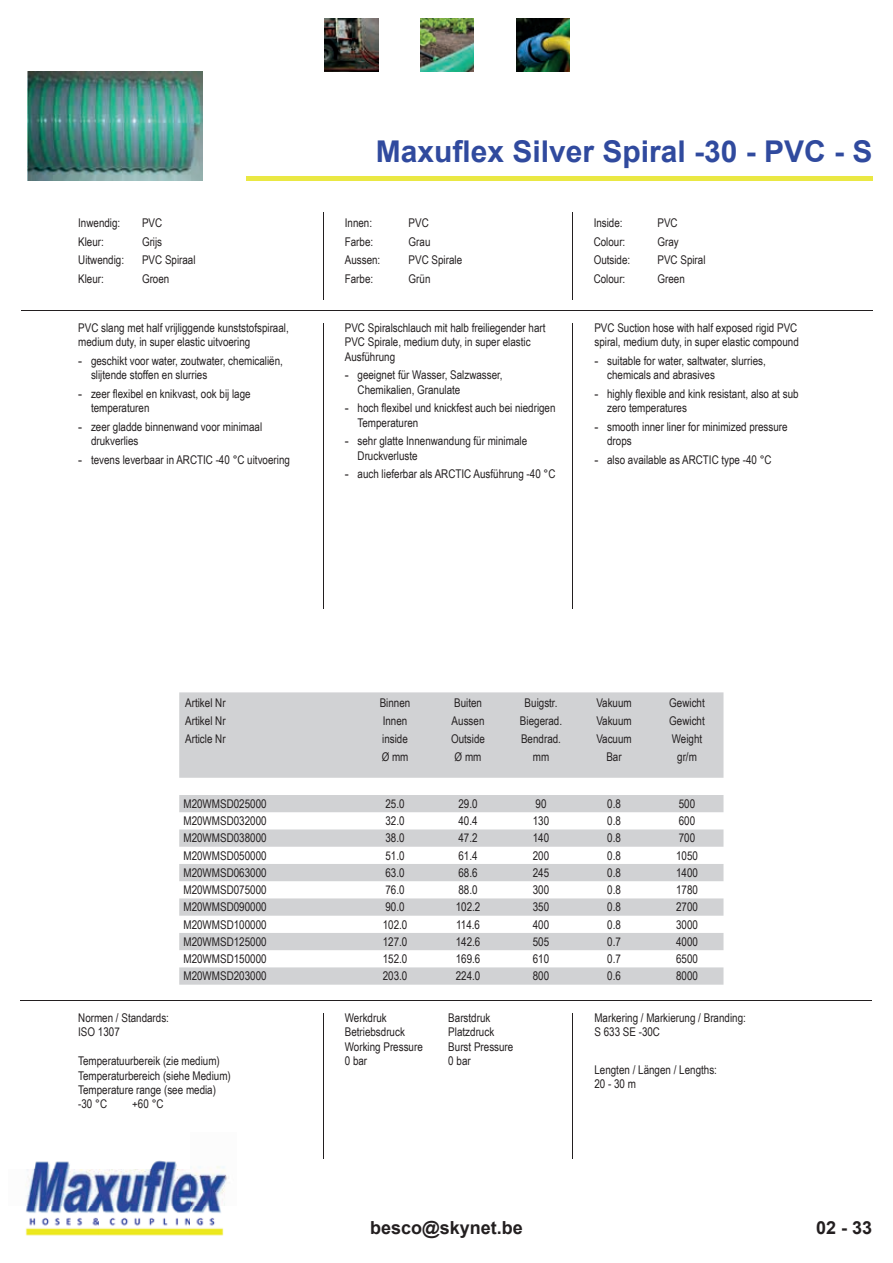
<style>
.page{position:relative;width:893px;height:1263px;background:#fff}
.page>*{position:absolute;margin:0;border:0;box-sizing:border-box;transform-origin:0 0}
.t1{font:700 30px "Arial";color:#304a9e}
.t2{font:700 18px "Arial";color:#231f20}
.t3{font:12px/14.4px "Arial Narrow";color:#231f20}
.s1{font-family:"Arial"}
</style>
<div class="page">
<hr style="left:246px;top:176px;width:627px;height:4px;background:#eae843">
<hr style="left:323px;top:212px;width:1px;height:88px;background:#231f20">
<hr style="left:572px;top:212px;width:1px;height:88px;background:#231f20">
<hr style="left:323px;top:323px;width:1px;height:285px;background:#231f20">
<hr style="left:572px;top:323px;width:1px;height:285px;background:#231f20">
<hr style="left:21px;top:310px;width:852px;height:1px;background:#231f20">
<hr style="left:21px;top:1000px;width:851px;height:1px;background:#231f20">
<hr style="left:323px;top:1013px;width:1px;height:146px;background:#231f20">
<hr style="left:572px;top:1013px;width:1px;height:146px;background:#231f20">
<img style="left:325px;top:18px;width:53px;height:53px">
<img style="left:421px;top:18px;width:53px;height:53px">
<img style="left:516px;top:18px;width:53px;height:53px">
<img style="left:25px;top:1160px;width:204px;height:76px">
<img style="left:27px;top:71px;width:176px;height:109px">
<svg style="left:179px;top:692px;width:544px;height:293px;fill:#d1d2d4"></svg>
<p class="t3" style="left:78px;top:215px;width:44px">Inwendig:</p>
<p class="t3" style="left:142px;top:215px;width:22px">PVC</p>
<p class="t3" style="left:78px;top:234px;width:27px">Kleur:</p>
<p class="t3" style="left:142px;top:234px;width:22px">Grijs</p>
<p class="t3" style="left:78px;top:252px;width:47px">Uitwendig:</p>
<p class="t3" style="left:142px;top:252px;width:55px">PVC Spiraal</p>
<p class="t3" style="left:78px;top:271px;width:27px">Kleur:</p>
<p class="t3" style="left:142px;top:271px;width:29px">Groen</p>
<p class="t3" style="left:78px;top:320px;width:212px">PVC slang met half vrijliggende kunststofspiraal, medium duty, in super elastic uitvoering</p>
<p class="t3" style="left:91px;top:353px;width:193px;text-indent:-13px"><span class="s1">-</span> geschikt voor water, zoutwater, chemicaliën, slijtende stoffen en slurries</p>
<p class="t3" style="left:91px;top:386px;width:161px;text-indent:-13px"><span class="s1">-</span> zeer flexibel en knikvast, ook bij lage temperaturen</p>
<p class="t3" style="left:91px;top:419px;width:173px;text-indent:-13px"><span class="s1">-</span> zeer gladde binnenwand voor minimaal drukverlies</p>
<p class="t3" style="left:78px;top:452px;width:213px"><span class="s1">-</span> tevens leverbaar in ARCTIC -40 °C uitvoering</p>
<h1 class="t1" style="left:376px;top:130px;width:498px">Maxuflex Silver Spiral -30 - PVC - S</h1>
<p class="t3" style="left:345px;top:215px;width:29px">Innen:</p>
<p class="t3" style="left:409px;top:215px;width:22px">PVC</p>
<p class="t3" style="left:345px;top:234px;width:30px">Farbe:</p>
<p class="t3" style="left:409px;top:234px;width:23px">Grau</p>
<p class="t3" style="left:345px;top:252px;width:37px">Aussen:</p>
<p class="t3" style="left:409px;top:252px;width:55px">PVC Spirale</p>
<p class="t3" style="left:345px;top:271px;width:30px">Farbe:</p>
<p class="t3" style="left:409px;top:271px;width:23px">Grün</p>
<p class="t3" style="left:345px;top:320px;width:202px">PVC Spiralschlauch mit halb freiliegender hart<br>PVC Spirale, medium duty, in super elastic<br>Ausführung</p>
<p class="t3" style="left:358px;top:367px;width:147px;text-indent:-13px"><span class="s1">-</span> geeignet für Wasser, Salzwasser,<br>Chemikalien, Granulate</p>
<p class="t3" style="left:358px;top:400px;width:200px;text-indent:-13px"><span class="s1">-</span> hoch flexibel und knickfest auch bei niedrigen<br>Temperaturen</p>
<p class="t3" style="left:358px;top:434px;width:171px;text-indent:-13px"><span class="s1">-</span> sehr glatte Innenwandung für minimale<br>Druckverluste</p>
<p class="t3" style="left:345px;top:467px;width:212px"><span class="s1">-</span> auch lieferbar als ARCTIC Ausführung -40 °C</p>
<p class="t3" style="left:594px;top:215px;width:30px">Inside:</p>
<p class="t3" style="left:657px;top:215px;width:22px">PVC</p>
<p class="t3" style="left:594px;top:234px;width:33px">Colour:</p>
<p class="t3" style="left:657px;top:234px;width:23px">Gray</p>
<p class="t3" style="left:594px;top:252px;width:38px">Outside:</p>
<p class="t3" style="left:657px;top:252px;width:50px">PVC Spiral</p>
<p class="t3" style="left:594px;top:271px;width:33px">Colour:</p>
<p class="t3" style="left:657px;top:271px;width:29px">Green</p>
<p class="t3" style="left:594px;top:320px;width:206px">PVC Suction hose with half exposed rigid PVC spiral, medium duty, in super elastic compound</p>
<p class="t3" style="left:607px;top:353px;width:160px;text-indent:-13px"><span class="s1">-</span> suitable for water, saltwater, slurries, chemicals and abrasives</p>
<p class="t3" style="left:607px;top:386px;width:193px;text-indent:-13px"><span class="s1">-</span> highly flexible and kink resistant, also at sub zero temperatures</p>
<p class="t3" style="left:607px;top:419px;width:182px;text-indent:-13px"><span class="s1">-</span> smooth inner liner for minimized pressure drops</p>
<p class="t3" style="left:594px;top:452px;width:179px"><span class="s1">-</span> also available as ARCTIC type -40 °C</p>
<p class="t3" style="left:185px;top:693px;width:42px;line-height:18px;text-align:justify">Artikel Nr Artikel Nr Article Nr</p>
<p class="t3" style="left:380px;top:693px;width:32px;line-height:18px">Binnen<br>Innen inside<br>Ø mm</p>
<p class="t3" style="left:451px;top:693px;width:35px;line-height:18px">Buiten<br>Aussen<br>Outside<br>Ø mm</p>
<p class="t3" style="left:520px;top:693px;width:44px;line-height:18px;text-align:center">Buigstr.<br>Biegerad.<br>Bendrad. mm</p>
<p class="t3" style="left:596px;top:693px;width:37px;line-height:18px;text-align:center">Vakuum<br>Vakuum<br>Vacuum<br>Bar</p>
<p class="t3" style="left:669px;top:693px;width:37px;line-height:18px;text-align:center">Gewicht<br>Gewicht<br>Weight gr/m</p>
<p class="t3" style="left:183px;top:796px;width:85px">M20WMSD025000</p>
<p class="t3" style="left:385px;top:796px;width:21px">25.0</p>
<p class="t3" style="left:458px;top:796px;width:21px">29.0</p>
<p class="t3" style="left:536px;top:796px;width:12px">90</p>
<p class="t3" style="left:607px;top:796px;width:15px">0.8</p>
<p class="t3" style="left:679px;top:796px;width:18px">500</p>
<p class="t3" style="left:183px;top:813px;width:85px">M20WMSD032000</p>
<p class="t3" style="left:385px;top:813px;width:21px">32.0</p>
<p class="t3" style="left:458px;top:813px;width:21px">40.4</p>
<p class="t3" style="left:533px;top:813px;width:18px">130</p>
<p class="t3" style="left:607px;top:813px;width:15px">0.8</p>
<p class="t3" style="left:679px;top:813px;width:18px">600</p>
<p class="t3" style="left:183px;top:831px;width:85px">M20WMSD038000</p>
<p class="t3" style="left:385px;top:831px;width:21px">38.0</p>
<p class="t3" style="left:458px;top:831px;width:21px">47.2</p>
<p class="t3" style="left:533px;top:831px;width:18px">140</p>
<p class="t3" style="left:607px;top:831px;width:15px">0.8</p>
<p class="t3" style="left:679px;top:831px;width:18px">700</p>
<p class="t3" style="left:183px;top:848px;width:85px">M20WMSD050000</p>
<p class="t3" style="left:385px;top:848px;width:21px">51.0</p>
<p class="t3" style="left:458px;top:848px;width:21px">61.4</p>
<p class="t3" style="left:533px;top:848px;width:18px">200</p>
<p class="t3" style="left:607px;top:848px;width:15px">0.8</p>
<p class="t3" style="left:676px;top:848px;width:23px">1050</p>
<p class="t3" style="left:183px;top:865px;width:85px">M20WMSD063000</p>
<p class="t3" style="left:385px;top:865px;width:21px">63.0</p>
<p class="t3" style="left:458px;top:865px;width:21px">68.6</p>
<p class="t3" style="left:533px;top:865px;width:18px">245</p>
<p class="t3" style="left:607px;top:865px;width:15px">0.8</p>
<p class="t3" style="left:676px;top:865px;width:23px">1400</p>
<p class="t3" style="left:183px;top:882px;width:85px">M20WMSD075000</p>
<p class="t3" style="left:385px;top:882px;width:21px">76.0</p>
<p class="t3" style="left:458px;top:882px;width:21px">88.0</p>
<p class="t3" style="left:533px;top:882px;width:18px">300</p>
<p class="t3" style="left:607px;top:882px;width:15px">0.8</p>
<p class="t3" style="left:676px;top:882px;width:23px">1780</p>
<p class="t3" style="left:183px;top:899px;width:85px">M20WMSD090000</p>
<p class="t3" style="left:385px;top:899px;width:21px">90.0</p>
<p class="t3" style="left:456px;top:899px;width:26px">102.2</p>
<p class="t3" style="left:533px;top:899px;width:18px">350</p>
<p class="t3" style="left:607px;top:899px;width:15px">0.8</p>
<p class="t3" style="left:676px;top:899px;width:23px">2700</p>
<p class="t3" style="left:183px;top:917px;width:85px">M20WMSD100000</p>
<p class="t3" style="left:383px;top:917px;width:26px">102.0</p>
<p class="t3" style="left:456px;top:917px;width:25px">114.6</p>
<p class="t3" style="left:533px;top:917px;width:18px">400</p>
<p class="t3" style="left:607px;top:917px;width:15px">0.8</p>
<p class="t3" style="left:676px;top:917px;width:23px">3000</p>
<p class="t3" style="left:183px;top:934px;width:85px">M20WMSD125000</p>
<p class="t3" style="left:383px;top:934px;width:26px">127.0</p>
<p class="t3" style="left:456px;top:934px;width:26px">142.6</p>
<p class="t3" style="left:533px;top:934px;width:18px">505</p>
<p class="t3" style="left:607px;top:934px;width:15px">0.7</p>
<p class="t3" style="left:676px;top:934px;width:23px">4000</p>
<p class="t3" style="left:183px;top:951px;width:85px">M20WMSD150000</p>
<p class="t3" style="left:383px;top:951px;width:26px">152.0</p>
<p class="t3" style="left:456px;top:951px;width:26px">169.6</p>
<p class="t3" style="left:533px;top:951px;width:18px">610</p>
<p class="t3" style="left:607px;top:951px;width:15px">0.7</p>
<p class="t3" style="left:676px;top:951px;width:23px">6500</p>
<p class="t3" style="left:183px;top:968px;width:85px">M20WMSD203000</p>
<p class="t3" style="left:383px;top:968px;width:26px">203.0</p>
<p class="t3" style="left:456px;top:968px;width:26px">224.0</p>
<p class="t3" style="left:533px;top:968px;width:18px">800</p>
<p class="t3" style="left:607px;top:968px;width:15px">0.6</p>
<p class="t3" style="left:676px;top:968px;width:23px">8000</p>
<p class="t3" style="left:78px;top:1010px;width:92px">Normen / Standards:<br>ISO 1307</p>
<p class="t3" style="left:78px;top:1053px;width:154px">Temperatuurbereik (zie medium)<br>Temperaturbereich (siehe Medium)<br>Temperature range (see media) -30 °C</p>
<p class="t3" style="left:132px;top:1096px;width:33px">+60 °C</p>
<p class="t3" style="left:345px;top:1010px;width:43px">Werkdruk</p>
<p class="t3" style="left:448px;top:1010px;width:44px">Barstdruk</p>
<p class="t3" style="left:345px;top:1024px;width:62px">Betriebsdruck</p>
<p class="t3" style="left:448px;top:1024px;width:47px">Platzdruck</p>
<p class="t3" style="left:345px;top:1039px;width:80px">Working Pressure</p>
<p class="t3" style="left:448px;top:1039px;width:67px">Burst Pressure</p>
<p class="t3" style="left:345px;top:1053px;width:24px">0 bar</p>
<p class="t3" style="left:448px;top:1053px;width:24px">0 bar</p>
<p class="t3" style="left:594px;top:1010px;width:153px">Markering / Markierung / Branding:<br>S 633 SE -30C</p>
<p class="t3" style="left:594px;top:1062px;width:124px">Lengten / Längen / Lengths:<br>20 - 30 m</p>
<h2 class="t2" style="left:370px;top:1215px;width:154px">besco@skynet.be</h2>
<h2 class="t2" style="left:816px;top:1215px;width:58px">02 - 33</h2>
</div>
